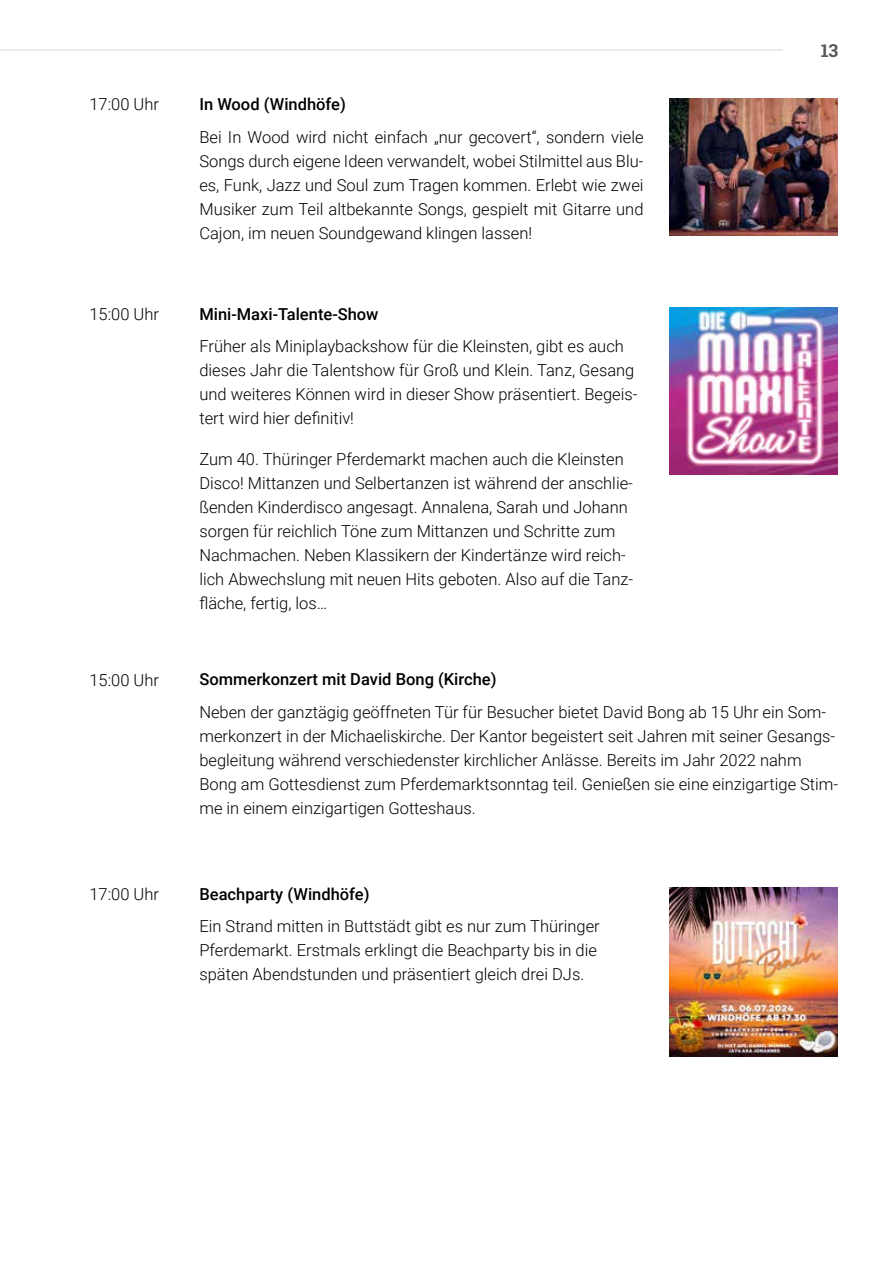
<style>
.page{position:relative;width:893px;height:1263px;background:#fff}
.page>*{position:absolute;margin:0;border:0;box-sizing:border-box;transform-origin:0 0}
.t1{font:18px "Roboto Slab";color:#58595b}
.t2{font:300 16.5px/24px "Roboto";color:#000}
.t3{font:500 16.5px "Roboto";color:#000}
</style>
<div class="page">
<hr style="left:0;top:50px;width:782px;height:1px;background:#d5d7d8">
<img style="left:670px;top:99px;width:168px;height:136px">
<img style="left:670px;top:307px;width:168px;height:168px">
<img style="left:670px;top:887px;width:168px;height:170px">
<p class="t1" style="left:821px;top:38px;width:19px">13</p>
<p class="t2" style="left:90px;top:92px;width:71px">17:00 Uhr</p>
<p class="t3" style="left:199px;top:93px;width:148px">In Wood (Windhöfe)</p>
<p class="t2" style="left:199px;top:124px;width:446px;text-align:justify">Bei In Wood wird nicht einfach „nur gecovert“, sondern viele Songs durch eigene Ideen verwandelt, wobei Stilmittel aus Blu&shy;es, Funk, Jazz und Soul zum Tragen kommen. Erlebt wie zwei Musiker zum Teil altbekannte Songs, gespielt mit Gitarre und Cajon, im neuen Soundgewand klingen lassen!</p>
<p class="t2" style="left:90px;top:302px;width:71px">15:00 Uhr</p>
<p class="t3" style="left:199px;top:302px;width:181px">Mini-Maxi-Talente-Show</p>
<p class="t2" style="left:199px;top:334px;width:440px">Früher als Miniplaybackshow für die Kleinsten, gibt es auch dieses Jahr die Talentshow für Groß und Klein. Tanz, Gesang und weiteres Können wird in dieser Show präsentiert. Begeis&shy;tert wird hier definitiv!</p>
<p class="t2" style="left:199px;top:447px;width:435px">Zum 40. Thüringer Pferdemarkt machen auch die Kleinsten Disco! Mittanzen und Selbertanzen ist während der anschlie&shy;ßenden Kinderdisco angesagt. Annalena, Sarah und Johann sorgen für reichlich Töne zum Mittanzen und Schritte zum Nachmachen. Neben Klassikern der Kindertänze wird reich&shy;lich Abwechslung mit neuen Hits geboten. Also auf die Tanz&shy;fläche, fertig, los…</p>
<p class="t2" style="left:90px;top:667px;width:71px">15:00 Uhr</p>
<p class="t3" style="left:199px;top:668px;width:299px">Sommerkonzert mit David Bong (Kirche)</p>
<p class="t2" style="left:199px;top:699px;width:640px">Neben der ganztägig geöffneten Tür für Besucher bietet David Bong ab 15 Uhr ein Som&shy;merkonzert in der Michaeliskirche. Der Kantor begeistert seit Jahren mit seiner Gesangs&shy;begleitung während verschiedenster kirchlicher Anlässe. Bereits im Jahr 2022 nahm Bong am Gottesdienst zum Pferdemarktsonntag teil. Genießen sie eine einzigartige Stim&shy;me in einem einzigartigen Gotteshaus.</p>
<p class="t2" style="left:90px;top:881px;width:71px">17:00 Uhr</p>
<p class="t3" style="left:199px;top:882px;width:172px">Beachparty (Windhöfe)</p>
<p class="t2" style="left:199px;top:914px;width:402px">Ein Strand mitten in Buttstädt gibt es nur zum Thüringer<br>Pferdemarkt. Erstmals erklingt die Beachparty bis in die späten Abendstunden und präsentiert gleich drei DJs.</p>
</div>
